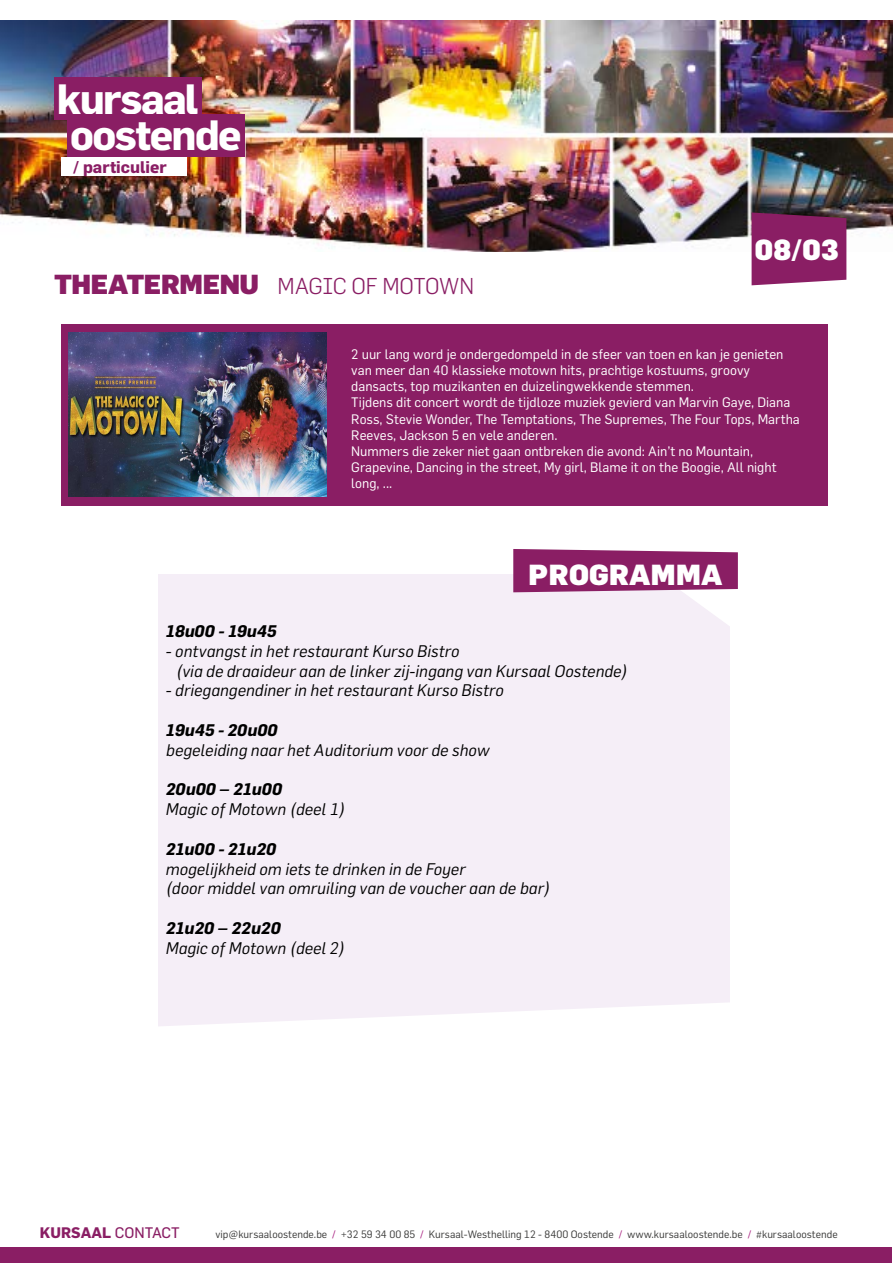
<style>
.page{position:relative;width:893px;height:1263px;background:#fff}
.page>*{position:absolute;margin:0;border:0;box-sizing:border-box;transform-origin:0 0}
.t1{font:700 41.55px/36px "Flama";letter-spacing:-.04em;color:#fff}
.t2{font:900 28.5px "Flama";letter-spacing:.01em;color:#fff}
.t3{font:300 22.5px "Flama";letter-spacing:-.02em;color:#8a1e64}
.t4{font:italic 16.5px/19.8px "Flama";color:#000}
.t5{font:italic 700 16.5px "Flama";color:#000}
.t6{font:700 16.5px "Flama";color:#8a1e64}
.t7{font:700 15px "Flama";color:#8a1e64}
.t8{font:13.5px/16.2px "Flama";color:#fff}
.t9{font:10.5px "Flama";color:#3c3c3b}
.s1{font-weight:900;font-size:27px}
.s2{font-weight:400}
.s3{color:#a21077}
</style>
<div class="page">
<div style="left:61px;top:324px;width:766px;height:182px;background:#8a1e64"></div>
<img style="left:0;top:20px;width:893px;height:232px">
<div style="left:54px;top:78px;width:148px;height:42px;background:#8a1e64"></div>
<div style="left:67px;top:114px;width:178px;height:43px;background:#8a1e64"></div>
<div style="left:61px;top:157px;width:126px;height:19px;background:#fff"></div>
<div style="left:158px;top:574px;width:572px;height:465px;background:#f5eef7"></div>
<div style="left:1px;top:1248px;width:891px;height:15px;background:#8a1e64"></div>
<svg style="left:158px;top:1003px;width:572px;height:36px;fill:#fff"></svg>
<svg style="left:752px;top:212px;width:94px;height:73px;background:#8a2666"></svg>
<svg style="left:513px;top:549px;width:225px;height:77px"></svg>
<img style="left:69px;top:333px;width:258px;height:163px">
<h1 class="t1" style="left:70px;top:80px;width:173px;text-indent:-13px">kursaal oostende</h1>
<p class="t6" style="left:73px;top:157px;width:95px">/ particulier</p>
<h3 class="t3" style="left:54px;top:272px;width:422px"><span class="s1">THEATERMENU</span> MAGIC OF MOTOWN</h3>
<h2 class="t2" style="left:755px;top:232px;width:85px">08/03</h2>
<p class="t8" style="left:351px;top:346px;width:450px">2 uur lang word je ondergedompeld in de sfeer van toen en kan je genieten van meer dan 40 klassieke motown hits, prachtige kostuums, groovy dansacts, top muzikanten en duizelingwekkende stemmen.<br>Tijdens dit concert wordt de tijdloze muziek gevierd van Marvin Gaye, Diana Ross, Stevie Wonder, The Temptations, The Supremes, The Four Tops, Martha Reeves, Jackson 5 en vele anderen.<br>Nummers die zeker niet gaan ontbreken die avond: Ain’t no Mountain, Grapevine, Dancing in the street, My girl, Blame it on the Boogie, All night long, ...</p>
<h2 class="t2" style="left:529px;top:557px;width:195px">PROGRAMMA</h2>
<p class="t5" style="left:166px;top:621px;width:112px">18u00 - 19u45</p>
<p class="t4" style="left:176px;top:641px;width:453px;text-indent:-10px">- ontvangst in het restaurant Kurso Bistro<br>(via de draaideur aan de linker zij-ingang van Kursaal Oostende)</p>
<p class="t4" style="left:166px;top:680px;width:340px">- driegangendiner in het restaurant Kurso Bistro</p>
<p class="t5" style="left:166px;top:720px;width:113px">19u45 - 20u00</p>
<p class="t4" style="left:166px;top:740px;width:326px">begeleiding naar het Auditorium voor de show</p>
<p class="t5" style="left:166px;top:779px;width:118px">20u00 – 21u00</p>
<p class="t4" style="left:166px;top:799px;width:181px">Magic of Motown (deel 1)</p>
<p class="t5" style="left:166px;top:839px;width:112px">21u00 - 21u20</p>
<p class="t4" style="left:166px;top:858px;width:386px">mogelijkheid om iets te drinken in de Foyer<br>(door middel van omruiling van de voucher aan de bar)</p>
<p class="t5" style="left:166px;top:918px;width:117px">21u20 – 22u20</p>
<p class="t4" style="left:166px;top:938px;width:181px">Magic of Motown (deel 2)</p>
<p class="t7" style="left:40px;top:1223px;width:141px">KURSAAL <span class="s2">CONTACT</span></p>
<p class="t9" style="left:215px;top:1227px;width:624px">vip@kursaaloostende.be <span class="s3">/</span> +32 59 34 00 85 <span class="s3">/</span> Kursaal-Westhelling 12 - 8400 Oostende <span class="s3">/</span> www.kursaaloostende.be <span class="s3">/</span> #kursaaloostende</p>
</div>
